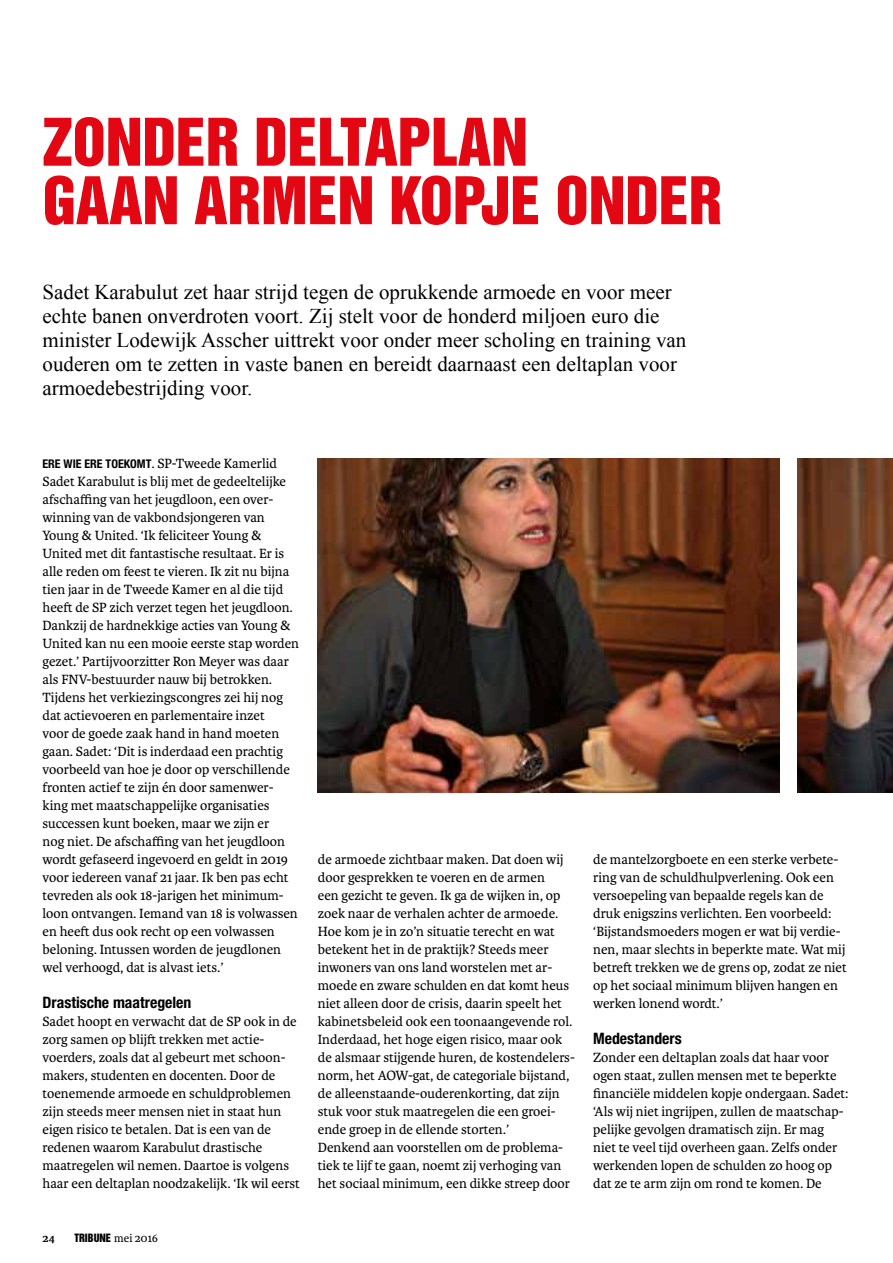
<style>
.page{position:relative;width:893px;height:1263px;background:#fff}
.page>*{position:absolute;margin:0;border:0;box-sizing:border-box;transform-origin:0 0}
.t1{font:60px/58.5px "Helvetica Inserat LT Std";color:#e30613}
.t2{font:21px/24px "Times New Roman";color:#000}
.t3{font:700 condensed 15.75px "Helvetica Neue LT Std";color:#000}
.t4{font:14.25px/18px "Karmina";color:#000}
.t5{font:700 12px "Karmina";color:#000}
.t6{font:10.5px "Helvetica Inserat LT Std";color:#000}
.s1{font-family:"Helvetica Neue LT Std";font-weight:700;font-stretch:condensed;font-size:12px}
.s2{font-family:"Karmina";font-size:12px}
</style>
<div class="page">
<img style="left:318px;top:459px;width:462px;height:333px">
<img style="left:798px;top:459px;width:95px;height:333px">
<h1 class="t1" style="left:43px;top:114px;width:681px">ZONDER DELTAPLAN<br>GAAN ARMEN KOPJE ONDER</h1>
<p class="t2" style="left:42px;top:280px;width:645px">Sadet Karabulut zet haar strijd tegen de oprukkende armoede en voor meer echte banen onverdroten voort. Zij stelt voor de honderd miljoen euro die minister Lodewijk Asscher uittrekt voor onder meer scholing en training van ouderen om te zetten in vaste banen en bereidt daarnaast een deltaplan voor armoedebestrijding voor.</p>
<p class="t4" style="left:43px;top:455px;width:258px"><span class="s1">ERE WIE ERE TOEKOMT</span>. SP-Tweede Kamerlid Sadet Karabulut is blij met de gedeeltelijke afschaffing van het jeugdloon, een over&shy;winning van de vakbondsjongeren van Young &amp; United. ‘Ik feliciteer Young &amp; United met dit fantastische resultaat. Er is alle reden om feest te vieren. Ik zit nu bijna tien jaar in de Tweede Kamer en al die tijd heeft de SP zich verzet tegen het jeugdloon.<br>Dankzij de hardnekkige acties van Young &amp; United kan nu een mooie eerste stap worden gezet.’ Partijvoorzitter Ron Meyer was daar als FNV-bestuurder nauw bij betrokken.<br>Tijdens het verkiezingscongres zei hij nog dat actievoeren en parlementaire inzet<br>voor de goede zaak hand in hand moeten gaan. Sadet: ‘Dit is inderdaad een prachtig voorbeeld van hoe je door op verschillende fronten actief te zijn én door samenwer&shy;king met maatschappelijke organisaties successen kunt boeken, maar we zijn er<br>nog niet. De afschaffing van het jeugdloon wordt gefaseerd ingevoerd en geldt in 2019 voor iedereen vanaf 21 jaar. Ik ben pas echt tevreden als ook 18-jarigen het minimum&shy;loon ontvangen. Iemand van 18 is volwassen en heeft dus ook recht op een volwassen beloning. Intussen worden de jeugdlonen wel verhoogd, dat is alvast iets.’</p>
<p class="t3" style="left:43px;top:993px;width:150px">Drastische maatregelen</p>
<p class="t4" style="left:43px;top:1013px;width:259px">Sadet hoopt en verwacht dat de SP ook in de zorg samen op blijft trekken met actie&shy;voerders, zoals dat al gebeurt met schoon&shy;makers, studenten en docenten. Door de toenemende armoede en schuldproblemen zijn steeds meer mensen niet in staat hun eigen risico te betalen. Dat is een van de redenen waarom Karabulut drastische maatregelen wil nemen. Daartoe is volgens haar een deltaplan noodzakelijk. ‘Ik wil eerst</p>
<p class="t5" style="left:43px;top:1231px;width:14px">24</p>
<p class="t6" style="left:74px;top:1232px;width:85px">TRIBUNE <span class="s2">mei 2016</span></p>
<p class="t4" style="left:318px;top:851px;width:259px">de armoede zichtbaar maken. Dat doen wij door gesprekken te voeren en de armen<br>een gezicht te geven. Ik ga de wijken in, op zoek naar de verhalen achter de armoede.<br>Hoe kom je in zo’n situatie terecht en wat betekent het in de praktijk? Steeds meer inwoners van ons land worstelen met ar&shy;moede en zware schulden en dat komt heus niet alleen door de crisis, daarin speelt het kabinetsbeleid ook een toonaangevende rol.<br>Inderdaad, het hoge eigen risico, maar ook de alsmaar stijgende huren, de kostendelers&shy;norm, het AOW-gat, de categoriale bijstand, de alleenstaande-ouderenkorting, dat zijn stuk voor stuk maatregelen die een groei&shy;ende groep in de ellende storten.’<br>Denkend aan voorstellen om de problema&shy;tiek te lijf te gaan, noemt zij verhoging van het sociaal minimum, een dikke streep door</p>
<p class="t4" style="left:593px;top:851px;width:255px">de mantelzorgboete en een sterke verbete&shy;ring van de schuldhulpverlening. Ook een versoepeling van bepaalde regels kan de druk enigszins verlichten. Een voorbeeld: ‘Bijstandsmoeders mogen er wat bij verdie&shy;nen, maar slechts in beperkte mate. Wat mij betreft trekken we de grens op, zodat ze niet op het sociaal minimum blijven hangen en werken lonend wordt.’</p>
<p class="t3" style="left:593px;top:1029px;width:90px">Medestanders</p>
<p class="t4" style="left:593px;top:1049px;width:257px">Zonder een deltaplan zoals dat haar voor ogen staat, zullen mensen met te beperkte financiële middelen kopje ondergaan. Sadet: ‘Als wij niet ingrijpen, zullen de maatschap&shy;pelijke gevolgen dramatisch zijn. Er mag niet te veel tijd overheen gaan. Zelfs onder werkenden lopen de schulden zo hoog op dat ze te arm zijn om rond te komen. De</p>
</div>
